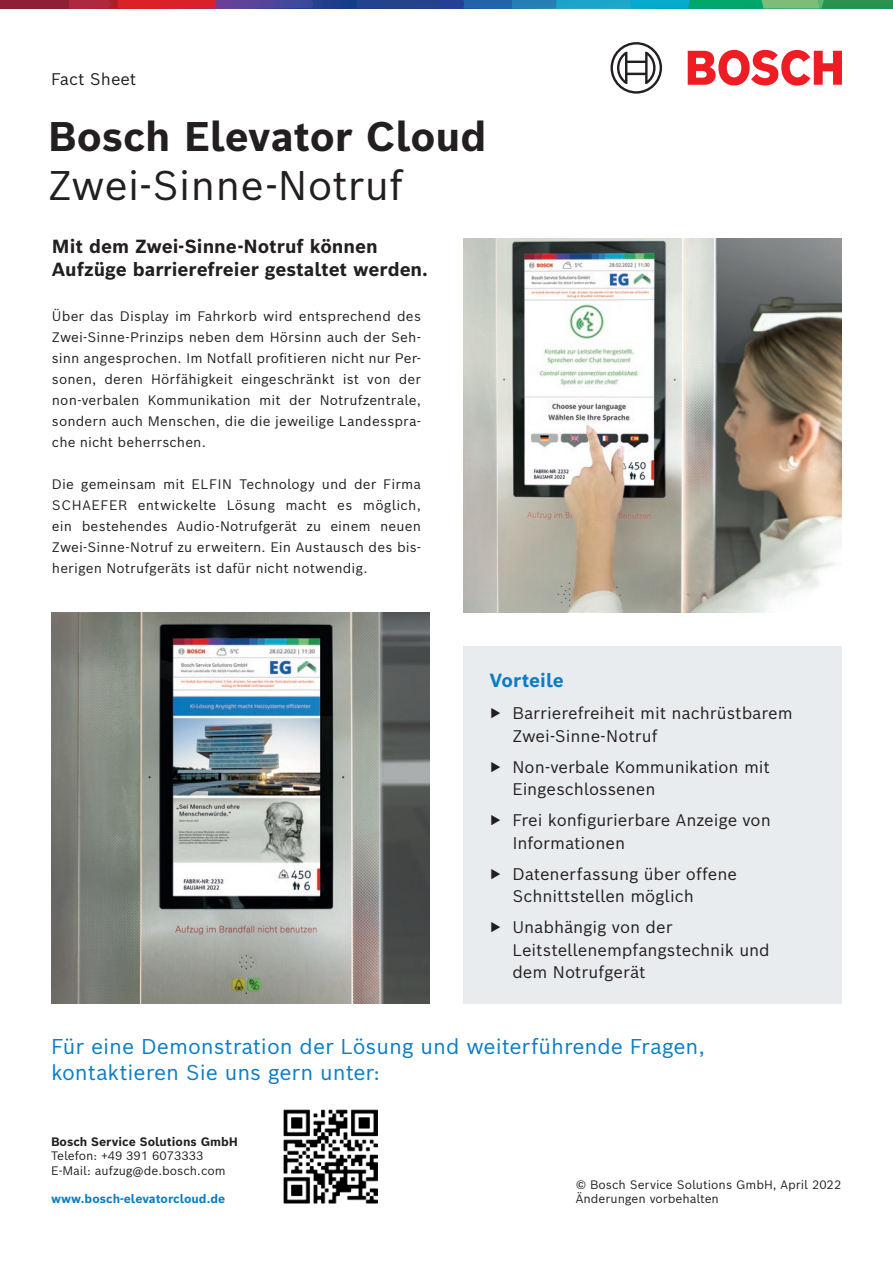
<style>
.page{position:relative;width:893px;height:1263px;background:#fff}
.page>*{position:absolute;margin:0;border:0;box-sizing:border-box;transform-origin:0 0}
.t1{font:700 40.5px "Bosch Sans";color:#231f20}
.t2{font:40.5px "Bosch Sans";color:#231f20}
.t3{font:21px/25.2px "Bosch Sans";color:#0d7dc2}
.t4{font:700 18.6px/23.4px "Bosch Sans";color:#231f20}
.t5{font:700 18.6px "Bosch Sans";color:#0d7dc2}
.t6{font:16.5px/22.5px "Bosch Sans";color:#231f20}
.t7{font:13.5px/21px "Bosch Sans";letter-spacing:.01em;color:#231f20;text-align:justify}
.t8{font:12px "Bosch Sans";color:#231f20}
.t9{font:700 12px "Bosch Sans";color:#0d7dc2}
.t10{font:700 12px "Bosch Sans";color:#231f20}
</style>
<div class="page">
<img style="left:463px;top:238px;width:379px;height:374px">
<img style="left:51px;top:612px;width:378px;height:391px">
<div style="left:463px;top:646px;width:379px;height:357px;background:#e9ecee"></div>
<div style="left:0;top:0;width:69px;height:9px;background:#8f1f35"></div>
<svg style="left:69px;top:0;width:824px;height:9px;background:#476a80"></svg>
<svg style="left:688px;top:50px;width:154px;height:36px"></svg>
<svg style="left:610px;top:42px;width:52px;height:52px"></svg>
<img style="left:284px;top:1110px;width:93px;height:93px">
<p class="t6" style="left:51px;top:67px;width:87px">Fact Sheet</p>
<p class="t1" style="left:48px;top:110px;width:440px">Bosch Elevator Cloud</p>
<p class="t2" style="left:48px;top:158px;width:357px">Zwei-Sinne-Notruf</p>
<p class="t4" style="left:52px;top:234px;width:378px">Mit dem Zwei-Sinne-Notruf können<br>Aufzüge barrierefreier gestaltet werden.</p>
<p class="t7" style="left:52px;top:305px;width:371px">Über das Display im Fahrkorb wird entsprechend des Zwei-Sinne-Prinzips neben dem Hörsinn auch der Seh&shy;sinn angesprochen. Im Notfall profitieren nicht nur Per&shy;sonen, deren Hörfähigkeit eingeschränkt ist von der non-verbalen Kommunikation mit der Notrufzentrale, sondern auch Menschen, die die jeweilige Landesspra&shy;che nicht beherrschen.</p>
<p class="t7" style="left:52px;top:473px;width:371px">Die gemeinsam mit ELFIN Technology und der Firma SCHAEFER entwickelte Lösung macht es möglich, ein bestehendes Audio-Notrufgerät zu einem neuen Zwei-Sinne-Notruf zu erweitern. Ein Austausch des bis&shy;herigen Notrufgeräts ist dafür nicht notwendig.</p>
<p class="t5" style="left:490px;top:667px;width:75px">Vorteile</p>
<p class="t6" style="left:512px;top:701px;width:282px;text-indent:-22px">▶ Barrierefreiheit mit nachrüstbarem<br>Zwei-Sinne-Notruf</p>
<p class="t6" style="left:512px;top:755px;width:259px;text-indent:-22px">▶ Non-verbale Kommunikation mit<br>Eingeschlossenen</p>
<p class="t6" style="left:512px;top:808px;width:260px;text-indent:-22px">▶ Frei konfigurierbare Anzeige von<br>Informationen</p>
<p class="t6" style="left:512px;top:862px;width:226px;text-indent:-22px">▶ Datenerfassung über offene<br>Schnittstellen möglich</p>
<p class="t6" style="left:512px;top:915px;width:259px;text-indent:-22px">▶ Unabhängig von der<br>Leitstellenempfangstechnik und dem Notrufgerät</p>
<p class="t3" style="left:51px;top:1033px;width:656px">Für eine Demonstration der Lösung und weiterführende Fragen, kontaktieren Sie uns gern unter:</p>
<p class="t10" style="left:51px;top:1133px;width:189px">Bosch Service Solutions GmbH</p>
<p class="t8" style="left:51px;top:1148px;width:154px">Telefon: +49 391 6073333</p>
<p class="t8" style="left:51px;top:1162px;width:176px">E-Mail: aufzug@de.bosch.com</p>
<p class="t9" style="left:51px;top:1191px;width:176px">www.bosch-elevatorcloud.de</p>
<p class="t8" style="left:576px;top:1176px;width:267px">© Bosch Service Solutions GmbH, April 2022</p>
<p class="t8" style="left:576px;top:1191px;width:145px">Änderungen vorbehalten</p>
</div>
